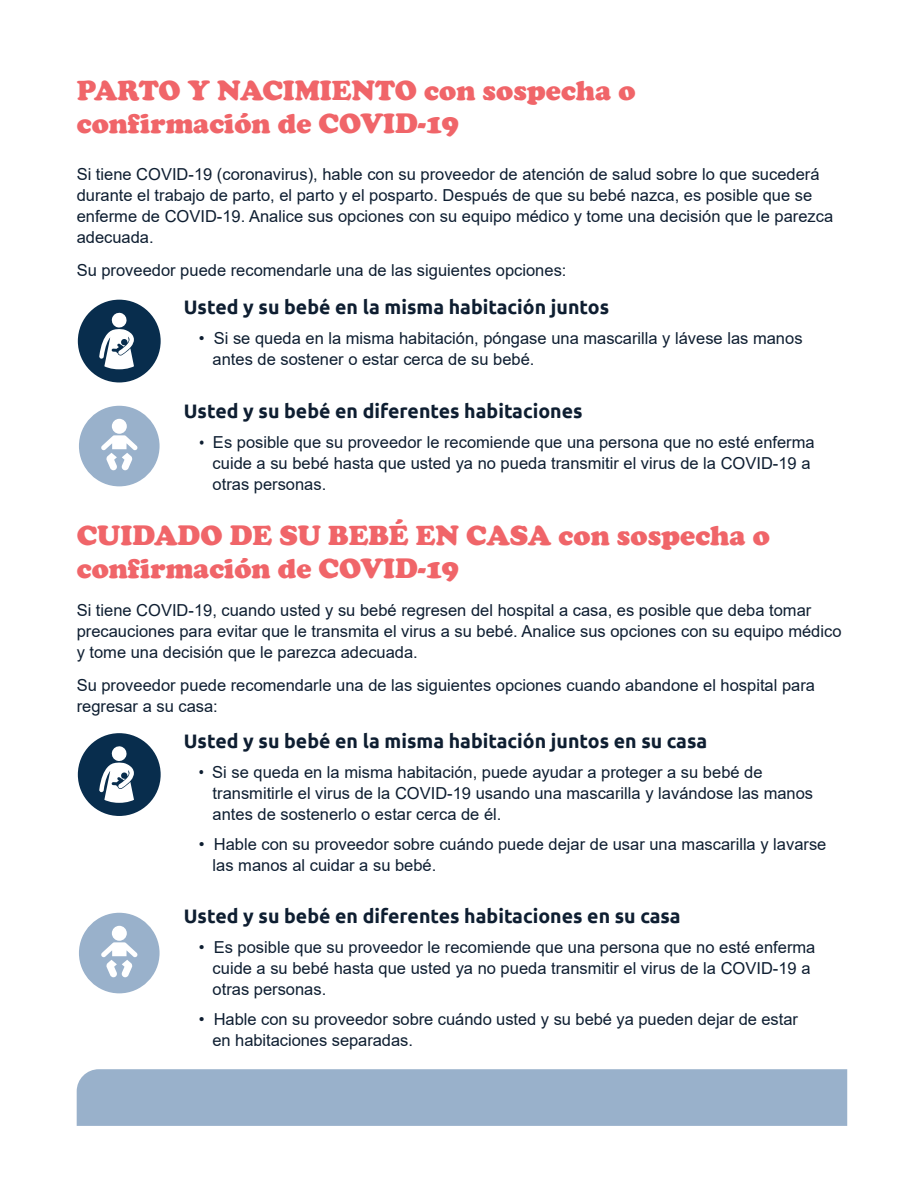
<style>
.page{position:relative;width:918px;height:1188px;background:#fff}
.page>*{position:absolute;margin:0;border:0;box-sizing:border-box;transform-origin:0 0}
.t1{font:900 28.5px/33px "Cooper";color:#f06569}
.t2{font:700 19.5px "Ubuntu";color:#0e1e31}
.t3{font:16.5px/21px "Arial";color:#0e1e31}
.t4{font:16.5px/21px "Arial";color:#0e1e31;scale:.9 1}
</style>
<div class="page">
<div style="left:77px;top:1069px;width:770px;height:57px;background:#99b1cb"></div>
<div style="left:79px;top:406px;width:81px;height:80px;background:#99b1cb;border-radius:50%"></div>
<div style="left:112px;top:419px;width:15px;height:15px;background:#fff;border-radius:50%"></div>
<svg style="left:101px;top:435px;width:37px;height:35px"></svg>
<div style="left:78px;top:300px;width:83px;height:82px;background:#082d4d;border-radius:50%"></div>
<svg style="left:99px;top:312px;width:35px;height:57px"></svg>
<div style="left:79px;top:913px;width:81px;height:80px;background:#99b1cb;border-radius:50%"></div>
<div style="left:112px;top:926px;width:15px;height:15px;background:#fff;border-radius:50%"></div>
<svg style="left:101px;top:942px;width:37px;height:35px"></svg>
<div style="left:78px;top:733px;width:83px;height:83px;background:#082d4d;border-radius:50%"></div>
<svg style="left:99px;top:746px;width:35px;height:57px"></svg>
<h1 class="t1" style="left:77px;top:74px;width:561px">PARTO Y NACIMIENTO con sospecha o confirmación de COVID-19</h1>
<p class="t3" style="left:77px;top:163px;width:758px">Si tiene COVID-19 (coronavirus), hable con su proveedor de atención de salud sobre lo que sucederá durante el trabajo de parto, el parto y el posparto. Después de que su bebé nazca, es posible que se enferme de COVID-19. Analice sus opciones con su equipo médico y tome una decisión que le parezca adecuada.</p>
<p class="t3" style="left:77px;top:259px;width:491px">Su proveedor puede recomendarle una de las siguientes opciones:</p>
<p class="t2" style="left:184px;top:295px;width:427px">Usted y su bebé en la misma habitación juntos</p>
<p class="t3" style="left:213px;top:328px;width:591px;text-indent:-14px">• Si se queda en la misma habitación, póngase una mascarilla y lávese las manos antes de sostener o estar cerca de su bebé.</p>
<p class="t2" style="left:184px;top:399px;width:400px">Usted y su bebé en diferentes habitaciones</p>
<p class="t3" style="left:213px;top:431px;width:604px;text-indent:-14px">• Es posible que su proveedor le recomiende que una persona que no esté enferma cuide a su bebé hasta que usted ya no pueda transmitir el virus de la COVID-19 a otras personas.</p>
<h1 class="t1" style="left:77px;top:519px;width:695px">CUIDADO DE SU BEBÉ EN CASA con sospecha o confirmación de COVID-19</h1>
<p class="t3" style="left:77px;top:600px;width:766px">Si tiene COVID-19, cuando usted y su bebé regresen del hospital a casa, es posible que deba tomar precauciones para evitar que le transmita el virus a su bebé. Analice sus opciones con su equipo médico y tome una decisión que le parezca adecuada.</p>
<p class="t3" style="left:77px;top:675px;width:740px">Su proveedor puede recomendarle una de las siguientes opciones cuando abandone el hospital para regresar a su casa:</p>
<p class="t2" style="left:184px;top:729px;width:525px">Usted y su bebé en la misma habitación juntos en su casa</p>
<p class="t4" style="left:213px;top:761px;width:669px;text-indent:-14px">• Si se queda en la misma habitación, puede ayudar a proteger a su bebé de transmitirle el virus de la COVID-19 usando una mascarilla y lavándose las manos antes de sostenerlo o estar cerca de él.</p>
<p class="t3" style="left:213px;top:833px;width:615px;text-indent:-14px">• Hable con su proveedor sobre cuándo puede dejar de usar una mascarilla y lavarse las manos al cuidar a su bebé.</p>
<p class="t2" style="left:184px;top:904px;width:498px">Usted y su bebé en diferentes habitaciones en su casa</p>
<p class="t3" style="left:213px;top:937px;width:604px;text-indent:-14px">• Es posible que su proveedor le recomiende que una persona que no esté enferma cuide a su bebé hasta que usted ya no pueda transmitir el virus de la COVID-19 a otras personas.</p>
<p class="t3" style="left:212px;top:1009px;width:587px;text-indent:-14px">• Hable con su proveedor sobre cuándo usted y su bebé ya pueden dejar de estar en habitaciones separadas.</p>
</div>
